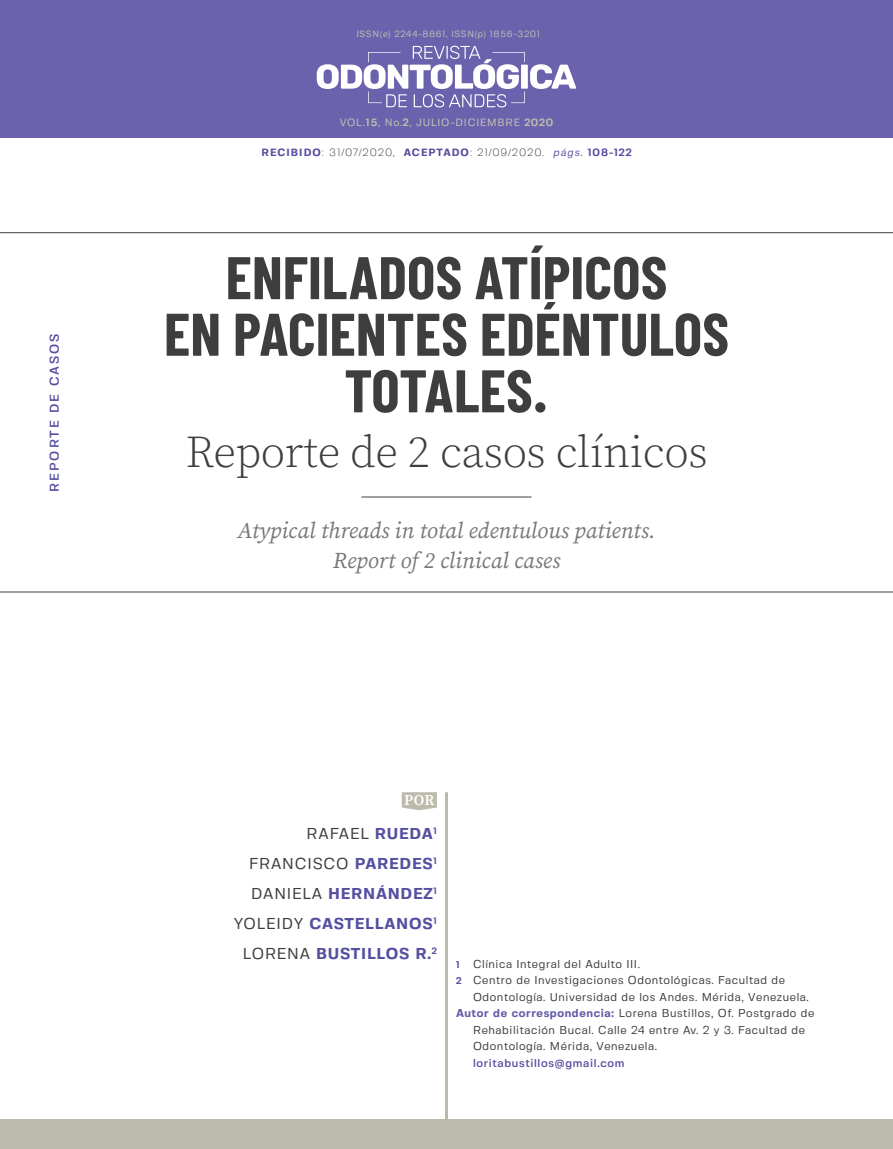
<style>
.page{position:relative;width:893px;height:1149px;background:#fff}
.page>*{position:absolute;margin:0;border:0;box-sizing:border-box;transform-origin:0 0}
.t1{font:700 60px/56.6px "Barlow Condensed";color:#3e3e3f;text-align:center}
.t2{font:300 45px "Source Serif Pro";letter-spacing:-.01em;color:#3e3e3f}
.t3{font:italic 22.5px/30px "Source Serif Pro";color:#76787b;text-align:center}
.t4{font:700 15.75px/30px "Fivo Sans";letter-spacing:.05em;color:#554fa1;text-align:right}
.t5{font:600 15px "Source Serif Pro";color:#fff}
.t6{font:500 12.75px "Fivo Sans";letter-spacing:.15em;color:#554fa1}
.t7{font:11.4px "Fivo Sans";letter-spacing:.05em;color:#3e3e3f}
.t8{font:500 11.4px "Fivo Sans";letter-spacing:.06em;color:#554fa1}
.t9{font:700 10.5px "Fivo Sans";letter-spacing:.1em;color:#554fa1}
.t10{font:10.5px "Fivo Sans";letter-spacing:.075em;color:#c4c2b4}
.t11{font:9px "Fivo Sans";letter-spacing:.075em;color:#c4c2b4}
.s1{font-style:italic}
.s2{font-weight:700;color:#bcbaad}
.s3{font-weight:300}
.s4{font-weight:300;color:#3e3e3f}
.s5{font-weight:400;font-style:italic}
.s6{font-weight:400;color:#3e3e3f}
.s7{font-weight:700;font-size:9.75px;color:#554fa1}
.s8{font-weight:700;color:#635ca8}
</style>
<div class="page">
<div style="left:0;top:0;width:893px;height:137px;background:#6a62ac"></div>
<svg style="left:402px;top:792px;width:35px;height:18px"></svg>
<svg style="left:317px;top:46px;width:259px;height:61px"></svg>
<hr style="left:361px;top:496px;width:170px;height:1px;background:#3e3e3f">
<hr style="left:0;top:591px;width:893px;height:1px;background:#3e3e3f">
<hr style="left:0;top:232px;width:893px;height:1px;background:#3e3e3f">
<hr style="left:445px;top:792px;width:3px;height:356px;background:#bcbaad">
<div style="left:0;top:1118px;width:893px;height:30px;background:#bcbaad"></div>
<p class="t6" style="left:47px;top:491px;width:159px;rotate:-90deg">REPORTE DE CASOS</p>
<p class="t11" style="left:356px;top:28px;width:185px"><span class="s1">I</span>SSN(<span class="s1">e</span>) 2244-8861, ISSN(p) 1856-3201</p>
<p class="t10" style="left:340px;top:116px;width:215px">VOL.<span class="s2">15</span>, No.<span class="s2">2</span>, JULIO-DICIEMBRE <span class="s2">2020</span></p>
<p class="t9" style="left:262px;top:145px;width:371px">RECIBIDO<span class="s3">:</span> <span class="s4">31/07/2020,</span> ACEPTADO<span class="s3">:</span> <span class="s4">21/09/2020.</span> <span class="s5">págs.</span> 108-122</p>
<h1 class="t1" style="left:164px;top:248px;width:567px">ENFILADOS ATÍPICOS<br>EN PACIENTES EDÉNTULOS<br>TOTALES.</h1>
<h2 class="t2" style="left:185px;top:425px;width:524px">Reporte de 2 casos clínicos</h2>
<h3 class="t3" style="left:237px;top:516px;width:420px">Atypical threads in total edentulous patients.<br>Report of 2 clinical cases</h3>
<h3 class="t5" style="left:404px;top:790px;width:32px">POR</h3>
<h3 class="t4" style="left:234px;top:818px;width:204px"><span class="s6">RAFAEL</span> RUEDA<sup>1<br></sup><span class="s6">FRANCISCO</span> PAREDES<sup>1<br></sup><span class="s6">DANIELA</span> HERNÁNDEZ<sup>1<br></sup><span class="s6">YOLEIDY</span> CASTELLANOS<sup>1<br></sup><span class="s6">LORENA</span> BUSTILLOS R.<sup>2</sup></h3>
<p class="t7" style="left:456px;top:956px;width:185px"><span class="s7">1</span> Clínica Integral del Adulto III.</p>
<p class="t7" style="left:456px;top:972px;width:331px"><span class="s7">2</span> Centro de Investigaciones Odontológicas. Facultad de</p>
<p class="t7" style="left:473px;top:989px;width:337px">Odontología. Universidad de los Andes. Mérida, Venezuela.</p>
<p class="t7" style="left:456px;top:1005px;width:360px"><span class="s8">Autor de correspondencia:</span> Lorena Bustillos, Of. Postgrado de</p>
<p class="t7" style="left:473px;top:1022px;width:333px">Rehabilitación Bucal. Calle 24 entre Av. 2 y 3. Facultad de</p>
<p class="t7" style="left:473px;top:1038px;width:185px">Odontología. Mérida, Venezuela.</p>
<p class="t8" style="left:473px;top:1055px;width:153px">loritabustillos@gmail.com</p>
</div>
